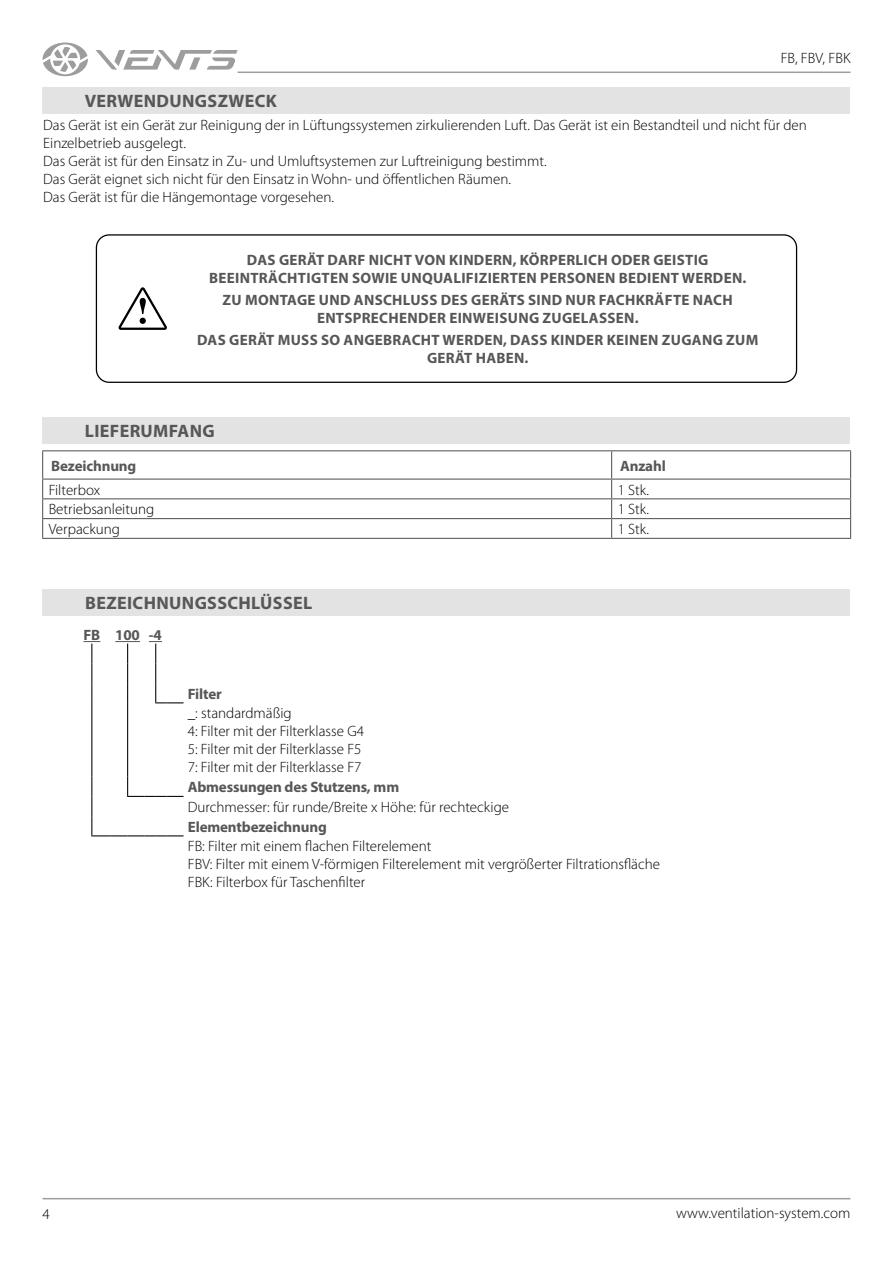
<style>
.page{position:relative;width:893px;height:1263px;background:#fff}
.page>*{position:absolute;margin:0;border:0;box-sizing:border-box;transform-origin:0 0}
.t1{font:700 18px "Myriad Pro";letter-spacing:.02em;color:#575756}
.t2{font:300 15px/18px "Myriad Pro";color:#000}
.t3{font:700 15px/18px "Myriad Pro";letter-spacing:.02em;color:#575756;text-align:center}
.t4{font:700 15px "Myriad Pro";letter-spacing:-.01em;color:#575756}
</style>
<div class="page">
<hr style="left:43px;top:1198px;width:807px;height:1px;background:#9d9d9c">
<hr style="left:238px;top:72px;width:612px;height:1px;background:#9d9d9c">
<svg style="left:95px;top:50px;width:143px;height:20px"></svg>
<svg style="left:43px;top:43px;width:45px;height:33px"></svg>
<div style="left:96px;top:234px;width:701px;height:149px;border:1px solid #000;border-radius:13px"></div>
<svg style="left:118px;top:287px;width:49px;height:43px"></svg>
<hr style="left:42px;top:450px;width:570px;height:1px;background:#575756">
<hr style="left:612px;top:450px;width:239px;height:1px;background:#575756">
<hr style="left:42px;top:479px;width:570px;height:1px;background:#575756">
<hr style="left:612px;top:479px;width:239px;height:1px;background:#575756">
<hr style="left:42px;top:498px;width:570px;height:1px;background:#575756">
<hr style="left:612px;top:498px;width:239px;height:1px;background:#575756">
<hr style="left:42px;top:518px;width:570px;height:1px;background:#575756">
<svg style="left:42px;top:451px;width:1px;height:87px"></svg>
<hr style="left:612px;top:518px;width:239px;height:1px;background:#575756">
<svg style="left:611px;top:451px;width:1px;height:87px"></svg>
<svg style="left:850px;top:451px;width:1px;height:87px"></svg>
<hr style="left:42px;top:538px;width:570px;height:1px;background:#575756">
<hr style="left:612px;top:538px;width:239px;height:1px;background:#575756">
<hr style="left:127px;top:703px;width:1px;height:74px;background:#000">
<hr style="left:91px;top:703px;width:1px;height:74px;background:#000">
<svg style="left:91px;top:777px;width:93px;height:59px"></svg>
<svg style="left:84px;top:641px;width:16px;height:62px"></svg>
<svg style="left:115px;top:641px;width:25px;height:62px"></svg>
<svg style="left:149px;top:641px;width:35px;height:62px"></svg>
<div style="left:42px;top:87px;width:808px;height:27px;background:#e3e3e3"></div>
<div style="left:42px;top:417px;width:808px;height:26px;background:#e3e3e3"></div>
<div style="left:43px;top:589px;width:807px;height:26px;background:#e3e3e3"></div>
<p class="t1" style="left:85px;top:89px;width:194px">VERWENDUNGSZWECK</p>
<p class="t2" style="left:781px;top:49px;width:71px">FB, FBV, FBK</p>
<p class="t2" style="left:43px;top:117px;width:765px">Das Gerät ist ein Gerät zur Reinigung der in Lüftungssystemen zirkulierenden Luft. Das Gerät ist ein Bestandteil und nicht für den Einzelbetrieb ausgelegt.<br>Das Gerät ist für den Einsatz in Zu- und Umluftsystemen zur Luftreinigung bestimmt.<br>Das Gerät eignet sich nicht für den Einsatz in Wohn- und öffentlichen Räumen.<br>Das Gerät ist für die Hängemontage vorgesehen.</p>
<p class="t3" style="left:209px;top:250px;width:539px">DAS GERÄT DARF NICHT VON KINDERN, KÖRPERLICH ODER GEISTIG<br>BEEINTRÄCHTIGTEN SOWIE UNQUALIFIZIERTEN PERSONEN BEDIENT WERDEN.</p>
<p class="t3" style="left:223px;top:291px;width:512px">ZU MONTAGE UND ANSCHLUSS DES GERÄTS SIND NUR FACHKRÄFTE NACH<br>ENTSPRECHENDER EINWEISUNG ZUGELASSEN.</p>
<p class="t3" style="left:197px;top:331px;width:563px">DAS GERÄT MUSS SO ANGEBRACHT WERDEN, DASS KINDER KEINEN ZUGANG ZUM<br>GERÄT HABEN.</p>
<p class="t1" style="left:85px;top:419px;width:131px">LIEFERUMFANG</p>
<p class="t4" style="left:51px;top:456px;width:87px">Bezeichnung</p>
<p class="t3" style="left:620px;top:456px;width:47px">Anzahl</p>
<p class="t2" style="left:49px;top:481px;width:53px">Filterbox</p>
<p class="t2" style="left:618px;top:481px;width:33px">1 Stk.</p>
<p class="t2" style="left:49px;top:501px;width:107px">Betriebsanleitung</p>
<p class="t2" style="left:618px;top:501px;width:33px">1 Stk.</p>
<p class="t2" style="left:49px;top:520px;width:73px">Verpackung</p>
<p class="t2" style="left:618px;top:520px;width:33px">1 Stk.</p>
<p class="t1" style="left:85px;top:591px;width:229px">BEZEICHNUNGSSCHLÜSSEL</p>
<p class="t3" style="left:84px;top:625px;width:80px">FB 100 -4</p>
<p class="t3" style="left:188px;top:684px;width:36px">Filter</p>
<p class="t2" style="left:188px;top:705px;width:178px">_: standardmäßig<br>4: Filter mit der Filterklasse G4<br>5: Filter mit der Filterklasse F5<br>7: Filter mit der Filterklasse F7</p>
<p class="t4" style="left:188px;top:777px;width:213px">Abmessungen des Stutzens, mm</p>
<p class="t2" style="left:188px;top:798px;width:323px">Durchmesser: für runde/Breite x Höhe: für rechteckige</p>
<p class="t4" style="left:188px;top:817px;width:141px">Elementbezeichnung</p>
<p class="t2" style="left:188px;top:838px;width:474px">FB: Filter mit einem flachen Filterelement<br>FBV: Filter mit einem V-förmigen Filterelement mit vergrößerter Filtrationsfläche<br>FBK: Filterbox für Taschenfilter</p>
<p class="t2" style="left:43px;top:1205px;width:9px">4</p>
<p class="t2" style="left:676px;top:1204px;width:176px">www.ventilation-system.com</p>
</div>
